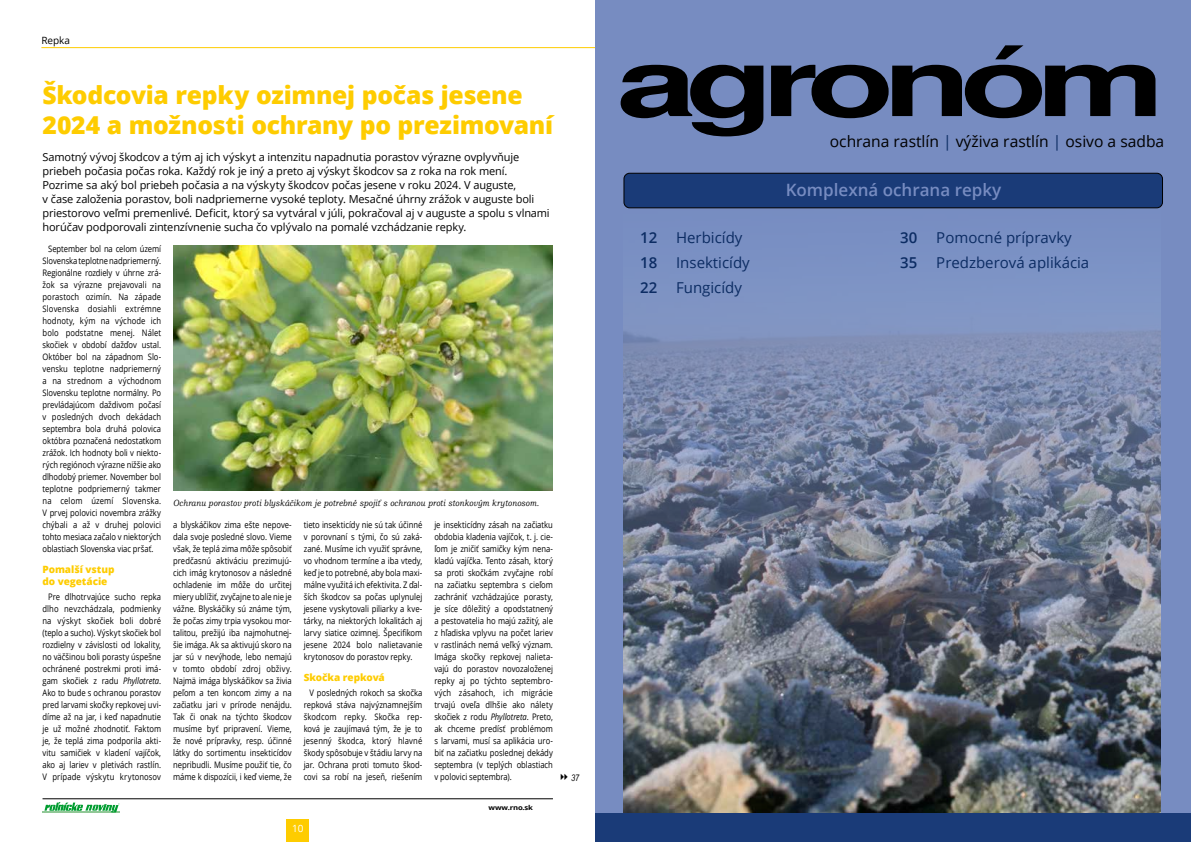
<style>
.page{position:relative;width:1191px;height:842px;background:#fff}
.page>*{position:absolute;margin:0;border:0;box-sizing:border-box;transform-origin:0 0}
.t1{font:800 24.7px/29.6px "Open Sans";letter-spacing:-.01em;color:#fecc00}
.t2{font:600 17px "Open Sans";color:#778cc1}
.t3{font:15.6px "Open Sans";color:#000}
.t4{font:15px "Open Sans";color:#0c2c63}
.t5{font:600 15px "Open Sans";color:#0c2c63}
.t6{font:11px/14px "Open Sans";letter-spacing:-.015em;color:#000}
.t7{font:800 10px/12px "Open Sans";letter-spacing:-.005em;color:#fecc00}
.t8{font:10px "Open Sans";color:#000}
.t9{font:10px "Open Sans";color:#fff}
.t10{font:9px/12px "Open Sans";letter-spacing:-.005em;color:#000;text-align:justify;scale:.85 1}
.t11{font:italic 9px "Bookman Old Style";letter-spacing:.02em;color:#000;scale:.85 1}
.t12{font:italic 9px "Arial Narrow";color:#000}
.t13{font:700 6.7px "Open Sans";letter-spacing:-.025em;color:#000;scale:1.15 1}
.s1{font-style:italic}
.s2{color:#0c2c63}
</style>
<div class="page">
<div style="left:286px;top:820px;width:23px;height:22px;background:#fecc00"></div>
<hr style="left:43px;top:799px;width:510px;height:1px;background:#000">
<hr style="left:43px;top:811px;width:77px;height:1px;background:#90c796">
<svg style="left:44px;top:802px;width:75px;height:10px"></svg>
<hr style="left:41px;top:47px;width:554px;height:1px;background:#fecc00">
<div style="left:595px;top:0;width:596px;height:842px;background:#778cc1"></div>
<img style="left:623px;top:199px;width:538px;height:614px">
<div style="left:595px;top:813px;width:596px;height:29px;background:#1a3b78"></div>
<div style="left:624px;top:173px;width:538px;height:35px;background:#1a3b78;border-radius:6px"></div>
<div style="left:624px;top:173px;width:538px;height:35px;border:1px solid #000;border-radius:6px"></div>
<svg style="left:620px;top:45px;width:535px;height:91px"></svg>
<img style="left:173px;top:246px;width:380px;height:244px">
<p class="t8" style="left:41px;top:33px;width:30px">Repka</p>
<h1 class="t1" style="left:43px;top:79px;width:512px">Škodcovia repky ozimnej počas jesene<br>2024 a možnosti ochrany po prezimovaní</h1>
<p class="t6" style="left:43px;top:149px;width:508px">Samotný vývoj škodcov a tým aj ich výskyt a intenzitu napadnutia porastov výrazne ovplyvňuje priebeh počasia počas roka. Každý rok je iný a preto aj výskyt škodcov sa z roka na rok mení.<br>Pozrime sa aký bol priebeh počasia a na výskyty škodcov počas jesene v roku 2024. V auguste,<br>v čase založenia porastov, boli nadpriemerne vysoké teploty. Mesačné úhrny zrážok v auguste boli priestorovo veľmi premenlivé. Deficit, ktorý sa vytváral v júli, pokračoval aj v auguste a spolu s vlnami horúčav podporovali zintenzívnenie sucha čo vplývalo na pomalé vzchádzanie repky.</p>
<p class="t10" style="left:43px;top:243px;width:141px;text-indent:6px">September bol na celom území Slovenska teplotne nadpriemerný.<br>Regionálne rozdiely v úhrne zrá‑ žok sa výrazne prejavovali na porastoch ozimín. Na západe Slovenska dosiahli extrémne hodnoty, kým na východe ich bolo podstatne menej. Nálet skočiek v období dažďov ustal.<br>Október bol na západnom Slo‑ vensku teplotne nadpriemerný a na strednom a východnom Slovensku teplotne normálny. Po prevládajúcom daždivom počasí v posledných dvoch dekádach septembra bola druhá polovica októbra poznačená nedostatkom zrážok. Ich hodnoty boli v niekto‑ rých regiónoch výrazne nižšie ako dlhodobý priemer. November bol teplotne podpriemerný takmer na celom území Slovenska.<br>V prvej polovici novembra zrážky chýbali a až v druhej polovici tohto mesiaca začalo v niektorých oblastiach Slovenska viac pršať.</p>
<p class="t7" style="left:43px;top:563px;width:73px">Pomalší vstup do vegetácie</p>
<p class="t10" style="left:43px;top:591px;width:141px;text-indent:6px">Pre dlhotrvajúce sucho repka dlho nevzchádzala, podmienky na výskyt skočiek boli dobré (teplo a sucho). Výskyt skočiek bol rozdielny v závislosti od lokality, no väčšinou boli porasty úspešne ochránené postrekmi proti imá‑ gam skočiek z radu <span class="s1">Phyllotreta</span>.<br>Ako to bude s ochranou porastov pred larvami skočky repkovej uvi‑ díme až na jar, i keď napadnutie je už možné zhodnotiť. Faktom je, že teplá zima podporila akti‑ vitu samičiek v kladení vajíčok, ako aj lariev v pletivách rastlín.<br>V prípade výskytu krytonosov</p>
<p class="t11" style="left:173px;top:497px;width:432px">Ochranu porastov proti blyskáčikom je potrebné spojiť s ochranou proti stonkovým krytonosom.</p>
<p class="t10" style="left:173px;top:518px;width:141px">a blyskáčikov zima ešte nepove‑ dala svoje posledné slovo. Vieme však, že teplá zima môže spôsobiť predčasnú aktiváciu prezimujú‑ cich imág krytonosov a následné ochladenie im môže do určitej miery ublížiť, zvyčajne to ale nie je vážne. Blyskáčiky sú známe tým, že počas zimy trpia vysokou mor‑ talitou, prežijú iba najmohutnej‑ šie imága. Ak sa aktivujú skoro na jar sú v nevýhode, lebo nemajú v tomto období zdroj obživy.<br>Najmä imága blyskáčikov sa živia peľom a ten koncom zimy a na začiatku jari v prírode nenájdu.<br>Tak či onak na týchto škodcov musíme byť pripravení. Vieme, že nové prípravky, resp. účinné látky do sortimentu insekticídov nepribudli. Musíme použiť tie, čo máme k dispozícii, i keď vieme, že</p>
<p class="t10" style="left:304px;top:518px;width:141px">tieto insekticídy nie sú tak účinné v porovnaní s tými, čo sú zaká‑ zané. Musíme ich využiť správne, vo vhodnom termíne a iba vtedy, keď je to potrebné, aby bola maxi‑ málne využitá ich efektivita. Z ďal‑ ších škodcov sa počas uplynulej jesene vyskytovali piliarky a kve‑ tárky, na niektorých lokalitách aj larvy siatice ozimnej. Špecifikom jesene 2024 bolo nalietavanie krytonosov do porastov repky.</p>
<p class="t7" style="left:304px;top:671px;width:83px">Skočka repková</p>
<p class="t10" style="left:304px;top:687px;width:141px;text-indent:6px">V posledných rokoch sa skočka repková stáva najvýznamnejším škodcom repky. Skočka rep‑ ková je zaujímavá tým, že je to jesenný škodca, ktorý hlavné škody spôsobuje v štádiu larvy na jar. Ochrana proti tomuto škod‑ covi sa robí na jeseň, riešením</p>
<p class="t9" style="left:292px;top:822px;width:13px">10</p>
<p class="t10" style="left:434px;top:519px;width:141px">je insekticídny zásah na začiatku obdobia kladenia vajíčok, t. j. cie‑ ľom je zničiť samičky kým nena‑ kladú vajíčka. Tento zásah, ktorý sa proti skočkám zvyčajne robí na začiatku septembra s cieľom zachrániť vzchádzajúce porasty, je síce dôležitý a opodstatnený a pestovatelia ho majú zažitý, ale z hľadiska vplyvu na počet lariev v rastlinách nemá veľký význam.<br>Imága skočky repkovej nalieta‑ vajú do porastov novozaloženej repky aj po týchto septembro‑ vých zásahoch, ich migrácie trvajú oveľa dlhšie ako nálety skočiek z rodu <span class="s1">Phyllotreta</span>. Preto, ak chceme predísť problémom s larvami, musí sa aplikácia uro‑ biť na začiatku poslednej dekády septembra (v teplých oblastiach v polovici septembra).</p>
<p class="t12" style="left:557px;top:771px;width:24px">✔✔37</p>
<p class="t13" style="left:488px;top:803px;width:40px">www.rno.sk</p>
<h3 class="t5" style="left:640px;top:227px;width:19px">12</h3>
<h3 class="t4" style="left:676px;top:227px;width:68px">Herbicídy</h3>
<h3 class="t5" style="left:640px;top:252px;width:19px">18</h3>
<h3 class="t4" style="left:676px;top:252px;width:75px">Insekticídy</h3>
<h3 class="t5" style="left:640px;top:277px;width:19px">22</h3>
<h3 class="t4" style="left:676px;top:277px;width:67px">Fungicídy</h3>
<h3 class="t3" style="left:830px;top:131px;width:336px">ochrana rastlín <span class="s2">|</span> výživa rastlín <span class="s2">|</span> osivo a sadba</h3>
<h2 class="t2" style="left:785px;top:178px;width:217px">Komplexná ochrana repky</h2>
<h3 class="t5" style="left:900px;top:227px;width:19px">30</h3>
<h3 class="t4" style="left:936px;top:227px;width:137px">Pomocné prípravky</h3>
<h3 class="t5" style="left:900px;top:252px;width:19px">35</h3>
<h3 class="t4" style="left:936px;top:252px;width:154px">Predzberová aplikácia</h3>
</div>
